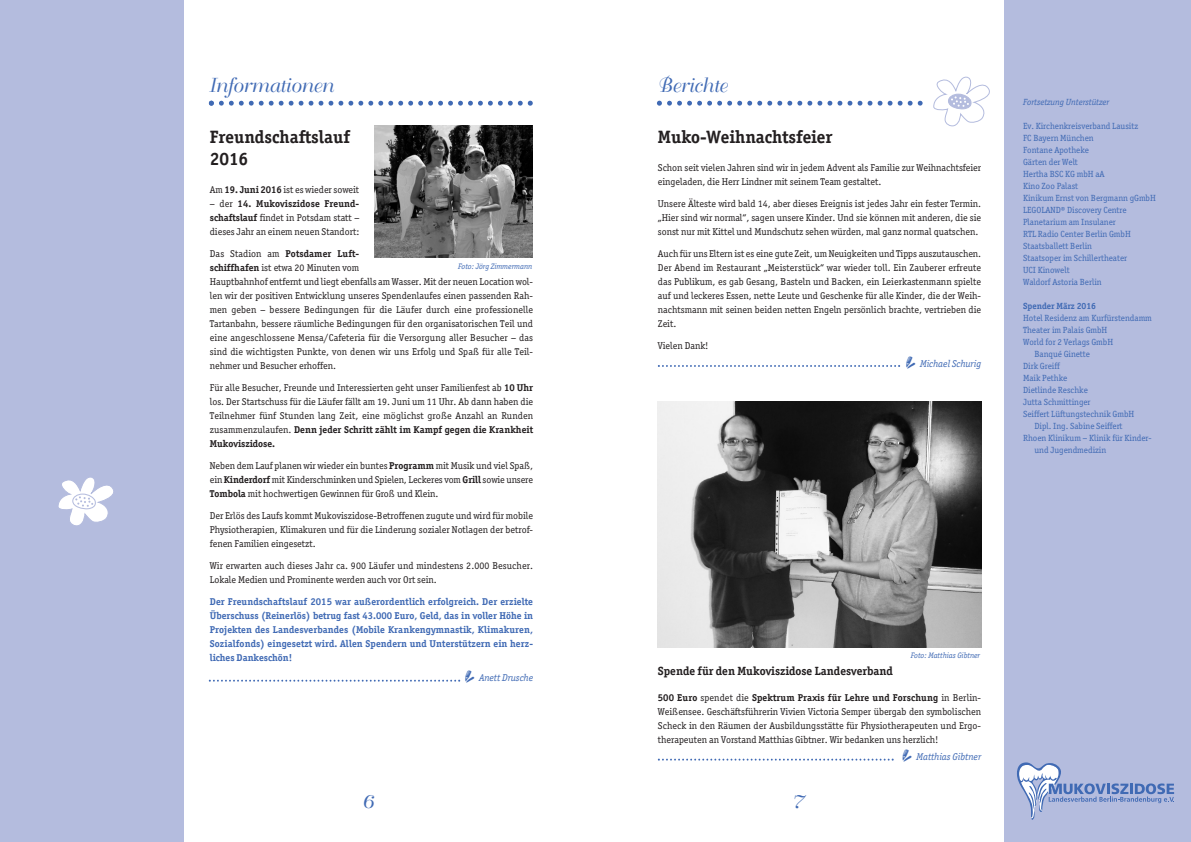
<style>
.page{position:relative;width:1191px;height:842px;background:#fff}
.page>*{position:absolute;margin:0;border:0;box-sizing:border-box;transform-origin:0 0}
.t1{font:20px "Bellevue";color:#406ab4}
.t2{font:20px "Bellevue";color:#406ab4;scale:1.08 1}
.t3{font:700 18px/22px "Officina Serif";color:#231f20}
.t4{font:700 12px "Officina Serif";color:#231f20}
.t5{font:10px/14px "Officina Serif";color:#231f20;text-align:justify}
.t6{font:700 10px/14px "Officina Serif";letter-spacing:.01em;color:#406ab4;text-align:justify}
.t7{font:italic 10px "Officina Serif";color:#406ab4}
.t8{font:9px/12px "Officina Serif";color:#406ab4}
.t9{font:italic 9px "Officina Serif";color:#406ab4}
.t10{font:700 9px "Officina Serif";color:#406ab4}
.t11{font:italic 8px "Officina Serif";color:#406ab4}
.s1{font-weight:700}
.s2{font-family:"Yodle";font-style:normal;font-size:20px}
</style>
<div class="page">
<div style="left:0;top:0;width:184px;height:842px;background:#b4bcde"></div>
<div style="left:1004px;top:0;width:187px;height:842px;background:#b4bcde"></div>
<svg style="left:209px;top:101px;width:324px;height:5px"></svg>
<svg style="left:1017px;top:762px;width:157px;height:58px"></svg>
<svg style="left:209px;top:680px;width:251px;height:2px"></svg>
<svg style="left:658px;top:759px;width:235px;height:2px"></svg>
<svg style="left:658px;top:365px;width:242px;height:2px"></svg>
<img style="left:658px;top:401px;width:323px;height:246px">
<img style="left:374px;top:126px;width:159px;height:131px">
<svg style="left:657px;top:76px;width:333px;height:51px"></svg>
<svg style="left:58px;top:477px;width:56px;height:49px"></svg>
<h1 class="t1" style="left:208px;top:76px;width:126px">Informationen</h1>
<h1 class="t1" style="left:656px;top:76px;width:71px">Berichte</h1>
<h2 class="t3" style="left:210px;top:126px;width:142px">Freundschaftslauf<br>2016</h2>
<p class="t5" style="left:210px;top:182px;width:151px">Am <span class="s1">19. Juni 2016</span> ist es wieder soweit</p>
<p class="t5" style="left:210px;top:196px;width:151px">– der <span class="s1">14. Mukoviszidose Freund&shy;schaftslauf</span> findet in Potsdam statt – dieses Jahr an einem neuen Standort:</p>
<p class="t5" style="left:210px;top:246px;width:325px;text-align:left">Das Stadion am <span class="s1">Potsdamer Luft-<br>schiffhafen</span> ist etwa 20 Minuten vom<br>Hauptbahnhof entfernt und liegt ebenfalls am Wasser. Mit der neuen Location wol&shy;len wir der positiven Entwicklung unseres Spendenlaufes einen passenden Rah&shy;men geben – bessere Bedingungen für die Läufer durch eine professionelle Tartanbahn, bessere räumliche Bedingungen für den organisatorischen Teil und eine angeschlossene Mensa/Cafeteria für die Versorgung aller Besucher – das sind die wichtigsten Punkte, von denen wir uns Erfolg und Spaß für alle Teil&shy;nehmer und Besucher erhoffen.</p>
<p class="t5" style="left:210px;top:380px;width:325px">Für alle Besucher, Freunde und Interessierten geht unser Familienfest ab <span class="s1">10 Uhr </span>los. Der Startschuss für die Läufer fällt am 19. Juni um 11 Uhr. Ab dann haben die Teilnehmer fünf Stunden lang Zeit, eine möglichst große Anzahl an Runden zusammenzulaufen. <span class="s1">Denn jeder Schritt zählt im Kampf gegen die Krankheit Mukoviszidose.</span></p>
<p class="t5" style="left:210px;top:458px;width:325px">Neben dem Lauf planen wir wieder ein buntes <span class="s1">Programm</span> mit Musik und viel Spaß, ein <span class="s1">Kinderdorf</span> mit Kinderschminken und Spielen, Leckeres vom <span class="s1">Grill</span> sowie unsere <span class="s1">Tombola</span> mit hochwertigen Gewinnen für Groß und Klein.</p>
<p class="t5" style="left:210px;top:508px;width:325px">Der Erlös des Laufs kommt Mukoviszidose-Betroffenen zugute und wird für mobile Physiotherapien, Klimakuren und für die Linderung sozialer Notlagen der betrof&shy;fenen Familien eingesetzt.</p>
<p class="t5" style="left:210px;top:558px;width:325px">Wir erwarten auch dieses Jahr ca. 900 Läufer und mindestens 2.000 Besucher.<br>Lokale Medien und Prominente werden auch vor Ort sein.</p>
<p class="t6" style="left:210px;top:594px;width:325px">Der Freundschaftslauf 2015 war außerordentlich erfolgreich. Der erzielte Überschuss (Reinerlös) betrug fast 43.000 Euro, Geld, das in voller Höhe in Projekten des Landesverbandes (Mobile Krankengymnastik, Klimakuren, Sozialfonds) eingesetzt wird. Allen Spendern und Unterstützern ein herz&shy;liches Dankeschön!</p>
<p class="t7" style="left:461px;top:672px;width:74px"><span class="s2">d</span>Anett Drusche</p>
<p class="t11" style="left:458px;top:261px;width:76px">Foto: Jörg Zimmermann</p>
<h2 class="t3" style="left:658px;top:126px;width:176px">Muko-Weihnachtsfeier</h2>
<p class="t5" style="left:658px;top:160px;width:325px">Schon seit vielen Jahren sind wir in jedem Advent als Familie zur Weihnachtsfeier eingeladen, die Herr Lindner mit seinem Team gestaltet.</p>
<p class="t5" style="left:658px;top:196px;width:325px">Unsere Älteste wird bald 14, aber dieses Ereignis ist jedes Jahr ein fester Termin. „Hier sind wir normal“, sagen unsere Kinder. Und sie können mit anderen, die sie sonst nur mit Kittel und Mundschutz sehen würden, mal ganz normal quatschen.</p>
<p class="t5" style="left:658px;top:246px;width:325px">Auch für uns Eltern ist es eine gute Zeit, um Neuigkeiten und Tipps auszutauschen.<br>Der Abend im Restaurant „Meisterstück“ war wieder toll. Ein Zauberer erfreute das Publikum, es gab Gesang, Basteln und Backen, ein Leierkastenmann spielte auf und leckeres Essen, nette Leute und Geschenke für alle Kinder, die der Weih&shy;nachtsmann mit seinen beiden netten Engeln persönlich brachte, vertrieben die Zeit.</p>
<p class="t5" style="left:658px;top:338px;width:52px">Vielen Dank!</p>
<p class="t7" style="left:902px;top:358px;width:81px"><span class="s2">d</span>Michael Schurig</p>
<p class="t11" style="left:910px;top:651px;width:71px">Foto: Matthias Gibtner</p>
<p class="t4" style="left:658px;top:664px;width:236px">Spende für den Mukoviszidose Landesverband</p>
<p class="t5" style="left:658px;top:691px;width:325px"><span class="s1">500 Euro</span> spendet die <span class="s1">Spektrum Praxis für Lehre und Forschung</span> in Berlin-Weißensee. Geschäftsführerin Vivien Victoria Semper übergab den symbolischen Scheck in den Räumen der Ausbildungsstätte für Physiotherapeuten und Ergo&shy;therapeuten an Vorstand Matthias Gibtner. Wir bedanken uns herzlich!</p>
<p class="t7" style="left:898px;top:751px;width:84px"><span class="s2">d</span>Matthias Gibtner</p>
<h1 class="t2" style="left:361px;top:792px;width:12px">6</h1>
<h1 class="t2" style="left:791px;top:792px;width:12px">7</h1>
<p class="t9" style="left:1023px;top:97px;width:88px">Fortsetzung Unterstützer</p>
<p class="t8" style="left:1023px;top:120px;width:134px">Ev. Kirchenkreisverband Lausitz<br>FC Bayern München<br>Fontane Apotheke<br>Gärten der Welt<br>Hertha BSC KG mbH aA<br>Kino Zoo Palast<br>Kinikum Ernst von Bergmann gGmbH<br>LEGOLAND® Discovery Centre<br>Planetarium am Insulaner<br>RTL Radio Center Berlin GmbH<br>Staatsballett Berlin<br>Staatsoper im Schillertheater<br>UCI Kinowelt<br>Waldorf Astoria Berlin</p>
<p class="t10" style="left:1023px;top:301px;width:74px">Spender März 2016</p>
<p class="t8" style="left:1023px;top:312px;width:130px">Hotel Residenz am Kurfürstendamm</p>
<p class="t8" style="left:1023px;top:324px;width:86px">Theater im Palais GmbH</p>
<p class="t8" style="left:1023px;top:336px;width:92px">World for 2 Verlags GmbH</p>
<p class="t8" style="left:1034px;top:348px;width:57px">Banqué Ginette</p>
<p class="t8" style="left:1023px;top:360px;width:38px">Dirk Greiff</p>
<p class="t8" style="left:1023px;top:372px;width:46px">Maik Pethke</p>
<p class="t8" style="left:1023px;top:384px;width:66px">Dietlinde Reschke</p>
<p class="t8" style="left:1023px;top:396px;width:69px">Jutta Schmittinger</p>
<p class="t8" style="left:1023px;top:408px;width:113px">Seiffert Lüftungstechnik GmbH</p>
<p class="t8" style="left:1034px;top:420px;width:90px">Dipl. Ing. Sabine Seiffert</p>
<p class="t8" style="left:1023px;top:432px;width:130px">Rhoen Klinikum – Klinik für Kinder-</p>
<p class="t8" style="left:1034px;top:444px;width:73px">und Jugendmedizin</p>
</div>
